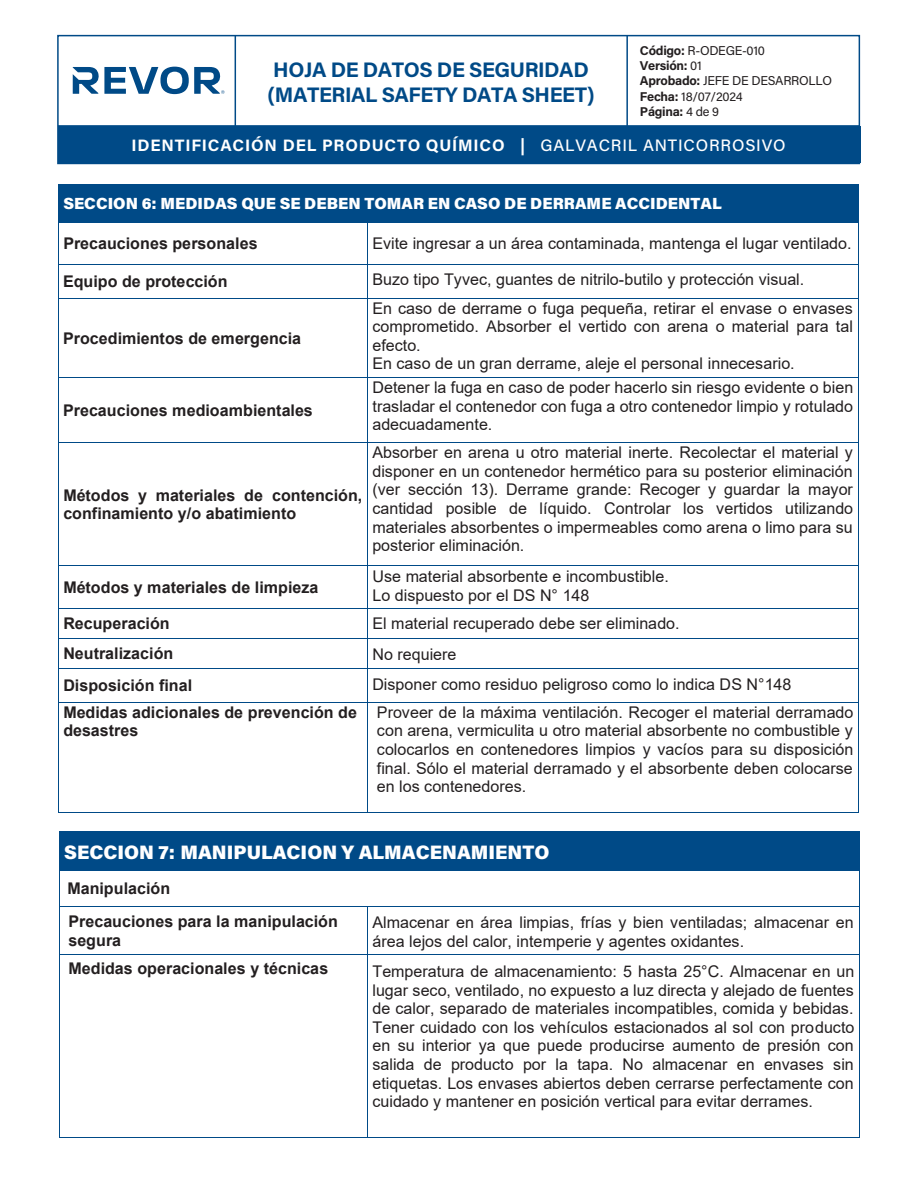
<style>
.page{position:relative;width:918px;height:1188px;background:#fff}
.page>*{position:absolute;margin:0;border:0;box-sizing:border-box;transform-origin:0 0}
.t1{font:700 21px/25.2px "Acumin Pro";letter-spacing:-.02em;color:#004a87}
.t2{font:900 19.35px "Acumin Pro";color:#fff}
.t3{font:700 16.5px "Acumin Pro";letter-spacing:.05em;color:#fff}
.t4{font:16.05px/18.6px "Arial";color:#231f20;text-align:justify}
.t5{font:700 16.05px/18.6px "Arial";color:#231f20}
.t6{font:900 16.05px "Acumin Pro";color:#fff}
.t7{font:12.75px/15.3px "Acumin Pro";letter-spacing:-.02em;color:#231f20}
.s1{font-weight:700}
.s2{font-weight:500}
</style>
<div class="page">
<div style="left:59px;top:185px;width:799px;height:37px;background:#004a87"></div>
<hr style="left:59px;top:184px;width:800px;height:1px;background:#004a87">
<hr style="left:58px;top:185px;width:1px;height:37px;background:#004a87">
<hr style="left:859px;top:185px;width:1px;height:37px;background:#004a87">
<hr style="left:59px;top:222px;width:308px;height:1px;background:#004a87">
<hr style="left:368px;top:222px;width:491px;height:1px;background:#004a87">
<hr style="left:58px;top:223px;width:1px;height:41px;background:#004a87">
<hr style="left:367px;top:223px;width:1px;height:41px;background:#004a87">
<hr style="left:859px;top:223px;width:1px;height:41px;background:#004a87">
<hr style="left:59px;top:264px;width:308px;height:1px;background:#004a87">
<hr style="left:368px;top:264px;width:491px;height:1px;background:#004a87">
<hr style="left:58px;top:264px;width:1px;height:34px;background:#004a87">
<hr style="left:367px;top:264px;width:1px;height:34px;background:#004a87">
<hr style="left:859px;top:264px;width:1px;height:34px;background:#004a87">
<hr style="left:59px;top:298px;width:308px;height:1px;background:#004a87">
<hr style="left:368px;top:298px;width:491px;height:1px;background:#004a87">
<hr style="left:58px;top:298px;width:1px;height:79px;background:#004a87">
<hr style="left:367px;top:298px;width:1px;height:79px;background:#004a87">
<hr style="left:859px;top:298px;width:1px;height:79px;background:#004a87">
<hr style="left:59px;top:377px;width:308px;height:1px;background:#004a87">
<hr style="left:368px;top:377px;width:491px;height:1px;background:#004a87">
<hr style="left:58px;top:378px;width:1px;height:64px;background:#004a87">
<hr style="left:367px;top:378px;width:1px;height:64px;background:#004a87">
<hr style="left:859px;top:378px;width:1px;height:64px;background:#004a87">
<hr style="left:59px;top:442px;width:308px;height:1px;background:#004a87">
<hr style="left:368px;top:442px;width:491px;height:1px;background:#004a87">
<hr style="left:58px;top:443px;width:1px;height:122px;background:#004a87">
<hr style="left:367px;top:443px;width:1px;height:122px;background:#004a87">
<hr style="left:859px;top:443px;width:1px;height:122px;background:#004a87">
<hr style="left:59px;top:565px;width:308px;height:1px;background:#004a87">
<hr style="left:368px;top:565px;width:491px;height:1px;background:#004a87">
<hr style="left:58px;top:566px;width:1px;height:42px;background:#004a87">
<hr style="left:367px;top:566px;width:1px;height:42px;background:#004a87">
<hr style="left:859px;top:566px;width:1px;height:42px;background:#004a87">
<hr style="left:59px;top:608px;width:308px;height:1px;background:#004a87">
<hr style="left:368px;top:608px;width:491px;height:1px;background:#004a87">
<hr style="left:59px;top:638px;width:308px;height:1px;background:#004a87">
<hr style="left:368px;top:638px;width:491px;height:1px;background:#004a87">
<svg style="left:58px;top:608px;width:1px;height:61px"></svg>
<hr style="left:59px;top:668px;width:308px;height:1px;background:#004a87">
<svg style="left:367px;top:608px;width:1px;height:61px"></svg>
<hr style="left:368px;top:668px;width:491px;height:1px;background:#004a87">
<hr style="left:58px;top:669px;width:1px;height:33px;background:#004a87">
<hr style="left:367px;top:669px;width:1px;height:33px;background:#004a87">
<hr style="left:859px;top:669px;width:1px;height:33px;background:#004a87">
<hr style="left:59px;top:702px;width:308px;height:1px;background:#004a87">
<hr style="left:368px;top:702px;width:491px;height:1px;background:#004a87">
<hr style="left:58px;top:703px;width:1px;height:110px;background:#004a87">
<hr style="left:59px;top:813px;width:308px;height:1px;background:#004a87">
<hr style="left:367px;top:703px;width:1px;height:110px;background:#004a87">
<hr style="left:368px;top:813px;width:491px;height:1px;background:#004a87">
<hr style="left:859px;top:703px;width:1px;height:110px;background:#004a87">
<div style="left:59px;top:833px;width:800px;height:37px;background:#004a87"></div>
<hr style="left:59px;top:832px;width:800px;height:1px;background:#004a87">
<hr style="left:859px;top:832px;width:1px;height:38px;background:#004a87">
<hr style="left:59px;top:870px;width:800px;height:1px;background:#004a87">
<hr style="left:59px;top:871px;width:1px;height:35px;background:#004a87">
<hr style="left:859px;top:871px;width:1px;height:35px;background:#004a87">
<hr style="left:59px;top:906px;width:308px;height:1px;background:#004a87">
<hr style="left:368px;top:906px;width:491px;height:1px;background:#004a87">
<hr style="left:59px;top:907px;width:1px;height:48px;background:#004a87">
<hr style="left:367px;top:907px;width:1px;height:48px;background:#004a87">
<hr style="left:859px;top:907px;width:1px;height:48px;background:#004a87">
<hr style="left:59px;top:955px;width:308px;height:1px;background:#004a87">
<hr style="left:368px;top:955px;width:491px;height:1px;background:#004a87">
<hr style="left:59px;top:955px;width:1px;height:183px;background:#004a87">
<hr style="left:59px;top:1138px;width:308px;height:1px;background:#004a87">
<hr style="left:367px;top:955px;width:1px;height:183px;background:#004a87">
<hr style="left:368px;top:1138px;width:491px;height:1px;background:#004a87">
<hr style="left:859px;top:955px;width:1px;height:183px;background:#004a87">
<div style="left:58px;top:126px;width:802px;height:37px;background:#004a87"></div>
<div style="left:57px;top:35px;width:803px;height:129px;border:2px solid #004a87"></div>
<hr style="left:58px;top:125px;width:801px;height:2px;background:#004a87">
<hr style="left:235px;top:36px;width:1px;height:90px;background:#004a87">
<hr style="left:626px;top:36px;width:2px;height:90px;background:#004a87">
<svg style="left:73px;top:67px;width:152px;height:27px"></svg>
<p class="t7" style="left:640px;top:42px;width:194px"><span class="s1">Código:</span> R-ODEGE-010<br><span class="s1">Versión:</span> 01<br><span class="s1">Aprobado:</span> JEFE DE DESARROLLO<br><span class="s1">Fecha:</span> 18/07/2024<br><span class="s1">Página:</span> 4 de 9</p>
<h1 class="t1" style="left:268px;top:56px;width:328px">HOJA DE DATOS DE SEGURIDAD (MATERIAL SAFETY DATA SHEET)</h1>
<p class="t3" style="left:132px;top:133px;width:656px">IDENTIFICACIÓN DEL PRODUCTO QUÍMICO | <span class="s2">GALVACRIL ANTICORROSIVO</span></p>
<p class="t6" style="left:63px;top:192px;width:660px">SECCION 6: MEDIDAS QUE SE DEBEN TOMAR EN CASO DE DERRAME ACCIDENTAL</p>
<p class="t5" style="left:63px;top:234px;width:196px">Precauciones personales</p>
<p class="t4" style="left:373px;top:234px;width:481px">Evite ingresar a un área contaminada, mantenga el lugar ventilado.</p>
<p class="t5" style="left:63px;top:272px;width:166px">Equipo de protección</p>
<p class="t4" style="left:373px;top:270px;width:433px">Buzo tipo Tyvec, guantes de nitrilo-butilo y protección visual.</p>
<p class="t5" style="left:63px;top:329px;width:240px">Procedimientos de emergencia</p>
<p class="t5" style="left:63px;top:401px;width:251px">Precauciones medioambientales</p>
<p class="t5" style="left:63px;top:486px;width:301px">Métodos y materiales de contención, confinamiento y/o abatimiento</p>
<p class="t4" style="left:373px;top:299px;width:482px;text-align:left">En caso de derrame o fuga pequeña, retirar el envase o envases comprometido. Absorber el vertido con arena o material para tal efecto.<br>En caso de un gran derrame, aleje el personal innecesario.</p>
<p class="t4" style="left:372px;top:378px;width:482px">Detener la fuga en caso de poder hacerlo sin riesgo evidente o bien trasladar el contenedor con fuga a otro contenedor limpio y rotulado adecuadamente.</p>
<p class="t4" style="left:372px;top:443px;width:482px">Absorber en arena u otro material inerte. Recolectar el material y disponer en un contenedor hermético para su posterior eliminación (ver sección 13). Derrame grande: Recoger y guardar la mayor cantidad posible de líquido. Controlar los vertidos utilizando materiales absorbentes o impermeables como arena o limo para su posterior eliminación.</p>
<p class="t5" style="left:63px;top:578px;width:257px">Métodos y materiales de limpieza</p>
<p class="t4" style="left:373px;top:567px;width:298px;line-height:19.2px">Use material absorbente e incombustible.<br>Lo dispuesto por el DS N° 148</p>
<p class="t5" style="left:63px;top:615px;width:108px">Recuperación</p>
<p class="t4" style="left:373px;top:614px;width:309px">El material recuperado debe ser eliminado.</p>
<p class="t5" style="left:63px;top:645px;width:112px">Neutralización</p>
<p class="t4" style="left:373px;top:644px;width:85px">No requiere</p>
<p class="t5" style="left:63px;top:677px;width:130px">Disposición final</p>
<p class="t4" style="left:372px;top:675px;width:421px">Disponer como residuo peligroso como lo indica DS N°148</p>
<p class="t5" style="left:63px;top:703px;width:295px">Medidas adicionales de prevención de desastres</p>
<p class="t4" style="left:377px;top:703px;width:478px">Proveer de la máxima ventilación. Recoger el material derramado con arena, vermiculita u otro material absorbente no combustible y colocarlos en contenedores limpios y vacíos para su disposición final. Sólo el material derramado y el absorbente deben colocarse en los contenedores.</p>
<p class="t2" style="left:64px;top:839px;width:487px">SECCION 7: MANIPULACION Y ALMACENAMIENTO</p>
<p class="t5" style="left:67px;top:871px;width:272px;line-height:33.6px">Manipulación<br>Precauciones para la manipulación</p>
<p class="t5" style="left:69px;top:931px;width:54px">segura</p>
<p class="t4" style="left:373px;top:913px;width:483px">Almacenar en área limpias, frías y bien ventiladas; almacenar en área lejos del calor, intemperie y agentes oxidantes.</p>
<p class="t5" style="left:69px;top:959px;width:261px">Medidas operacionales y técnicas</p>
<p class="t4" style="left:373px;top:962px;width:483px">Temperatura de almacenamiento: 5 hasta 25°C. Almacenar en un lugar seco, ventilado, no expuesto a luz directa y alejado de fuentes de calor, separado de materiales incompatibles, comida y bebidas.<br>Tener cuidado con los vehículos estacionados al sol con producto en su interior ya que puede producirse aumento de presión con salida de producto por la tapa. No almacenar en envases sin etiquetas. Los envases abiertos deben cerrarse perfectamente con cuidado y mantener en posición vertical para evitar derrames.</p>
</div>
